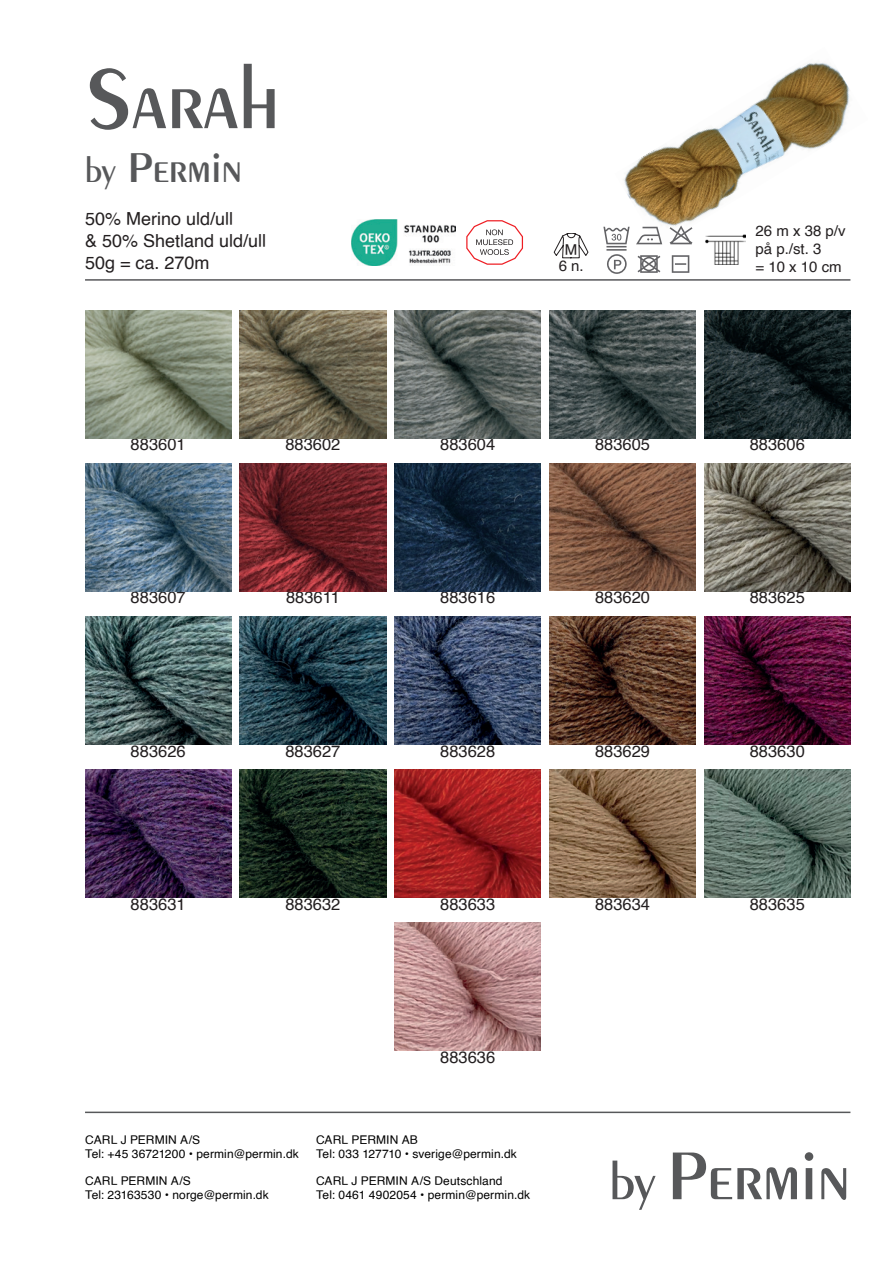
<style>
.page{position:relative;width:893px;height:1263px;background:#fff}
.page>*{position:absolute;margin:0;border:0;box-sizing:border-box;transform-origin:0 0}
.t1{font:90px "Penguin Plain";color:#57585a}
.t2{font:72px "Penguin Plain";color:#57585a}
.t3{font:45px "Penguin Plain";color:#57585a}
.t4{font:18px/21.6px "Helvetica";color:#231f20}
.t5{font:16.5px "Helvetica";color:#231f20}
.t6{font:15px/18px "Helvetica";color:#231f20}
.t7{font:12px "Helvetica";letter-spacing:.01em;color:#000}
.s1{font-size:36px}
.s2{font-size:54px}
</style>
<div class="page">
<hr style="left:85px;top:1111px;width:765px;height:2px;background:#57585a">
<hr style="left:85px;top:279px;width:765px;height:2px;background:#57585a">
<img style="left:624px;top:62px;width:226px;height:183px">
<img style="left:706px;top:235px;width:39px;height:30px">
<svg style="left:554px;top:233px;width:34px;height:25px"></svg>
<img style="left:351px;top:219px;width:105px;height:46px">
<svg style="left:466px;top:220px;width:57px;height:45px"></svg>
<img style="left:85px;top:310px;width:146px;height:128px">
<img style="left:240px;top:310px;width:146px;height:128px">
<img style="left:395px;top:310px;width:146px;height:128px">
<img style="left:549px;top:310px;width:147px;height:128px">
<img style="left:704px;top:310px;width:146px;height:128px">
<img style="left:704px;top:463px;width:146px;height:128px">
<img style="left:549px;top:617px;width:147px;height:127px">
<img style="left:240px;top:617px;width:146px;height:127px">
<img style="left:85px;top:770px;width:146px;height:127px">
<img style="left:704px;top:770px;width:146px;height:127px">
<img style="left:85px;top:617px;width:146px;height:127px">
<img style="left:704px;top:617px;width:146px;height:127px">
<img style="left:549px;top:770px;width:147px;height:127px">
<img style="left:395px;top:617px;width:146px;height:127px">
<img style="left:240px;top:770px;width:146px;height:127px">
<img style="left:395px;top:923px;width:146px;height:127px">
<img style="left:395px;top:770px;width:146px;height:127px">
<img style="left:85px;top:463px;width:146px;height:128px">
<img style="left:240px;top:463px;width:146px;height:128px">
<img style="left:395px;top:463px;width:146px;height:128px">
<img style="left:549px;top:463px;width:147px;height:128px">
<svg style="left:636px;top:227px;width:26px;height:17px"></svg>
<svg style="left:670px;top:226px;width:22px;height:18px"></svg>
<svg style="left:603px;top:227px;width:27px;height:47px"></svg>
<svg style="left:637px;top:255px;width:23px;height:18px"></svg>
<svg style="left:672px;top:255px;width:17px;height:18px"></svg>
<h1 class="t1" style="left:85px;top:45px;width:197px">Sarah</h1>
<h3 class="t3" style="left:85px;top:141px;width:159px"><span class="s1">by</span> Permin</h3>
<h3 class="t4" style="left:85px;top:209px;width:183px">50% Merino uld/ull<br>&amp; 50% Shetland uld/ull<br>50g = ca. 270m</h3>
<p class="t6" style="left:559px;top:243px;width:27px;line-height:15.5px;text-align:center">M<br>6 n.</p>
<p class="t6" style="left:755px;top:222px;width:92px">26 m x 38 p/v på p./st. 3<br>= 10 x 10 cm</p>
<h3 class="t5" style="left:131px;top:432px;width:57px">883601</h3>
<h3 class="t5" style="left:285px;top:432px;width:57px">883602</h3>
<h3 class="t5" style="left:440px;top:432px;width:57px">883604</h3>
<h3 class="t5" style="left:595px;top:432px;width:57px">883605</h3>
<h3 class="t5" style="left:750px;top:432px;width:57px">883606</h3>
<h3 class="t5" style="left:131px;top:585px;width:57px">883607</h3>
<h3 class="t5" style="left:286px;top:585px;width:55px">883611</h3>
<h3 class="t5" style="left:440px;top:585px;width:57px">883616</h3>
<h3 class="t5" style="left:595px;top:585px;width:57px">883620</h3>
<h3 class="t5" style="left:750px;top:585px;width:57px">883625</h3>
<h3 class="t5" style="left:131px;top:738px;width:57px">883626</h3>
<h3 class="t5" style="left:750px;top:738px;width:57px">883630</h3>
<h3 class="t5" style="left:285px;top:738px;width:57px">883627</h3>
<h3 class="t5" style="left:595px;top:738px;width:57px">883629</h3>
<h3 class="t5" style="left:440px;top:738px;width:57px">883628</h3>
<h3 class="t5" style="left:131px;top:891px;width:57px">883631</h3>
<h3 class="t5" style="left:750px;top:891px;width:57px">883635</h3>
<h3 class="t5" style="left:285px;top:891px;width:57px">883632</h3>
<h3 class="t5" style="left:440px;top:891px;width:57px">883633</h3>
<h3 class="t5" style="left:595px;top:891px;width:57px">883634</h3>
<h3 class="t5" style="left:440px;top:1044px;width:57px">883636</h3>
<p class="t7" style="left:85px;top:1131px;width:117px">CARL J PERMIN A/S</p>
<p class="t7" style="left:316px;top:1131px;width:103px">CARL PERMIN AB</p>
<p class="t7" style="left:85px;top:1144px;width:215px">Tel: +45 36721200 • permin@permin.dk</p>
<p class="t7" style="left:316px;top:1144px;width:202px">Tel: 033 127710 • sverige@permin.dk</p>
<p class="t7" style="left:85px;top:1172px;width:107px">CARL PERMIN A/S</p>
<p class="t7" style="left:316px;top:1172px;width:188px">CARL J PERMIN A/S Deutschland</p>
<p class="t7" style="left:85px;top:1185px;width:185px">Tel: 23163530 • norge@permin.dk</p>
<p class="t7" style="left:316px;top:1185px;width:216px">Tel: 0461 4902054 • permin@permin.dk</p>
<h2 class="t2" style="left:609px;top:1133px;width:242px"><span class="s2">by</span> Permin</h2>
</div>
